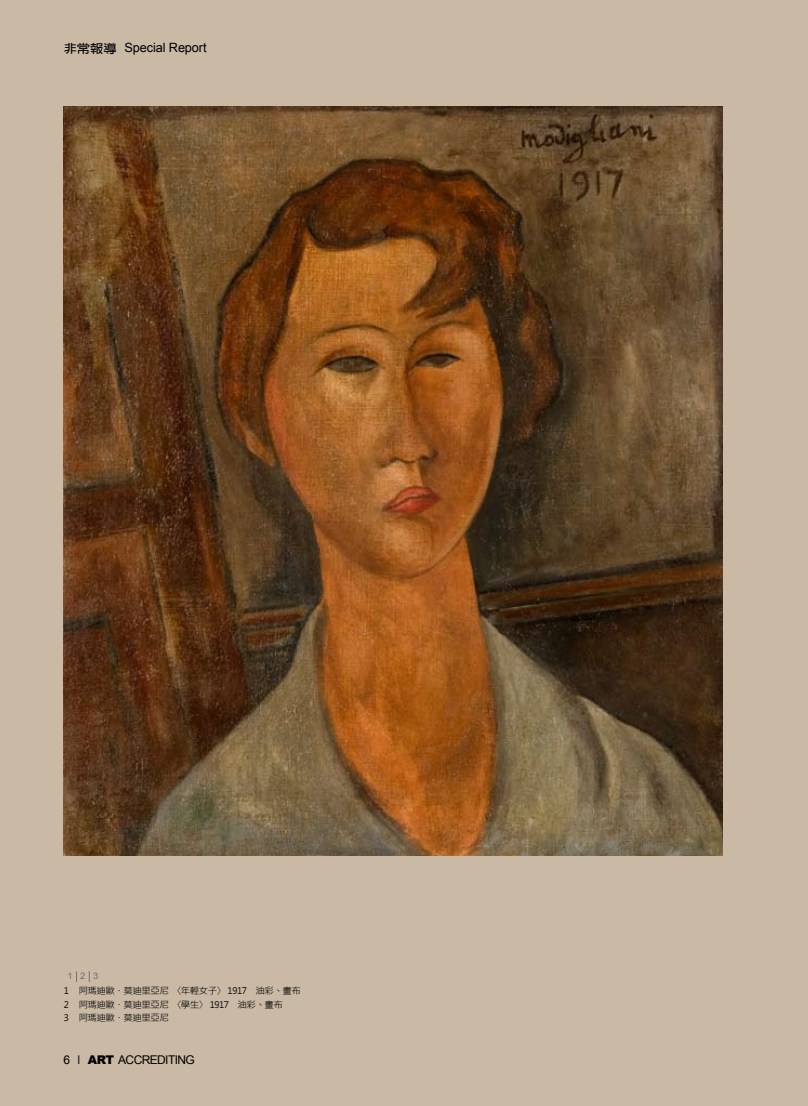
<style>
.page{position:relative;width:808px;height:1106px;background:#c9b9a5}
.page>*{position:absolute;margin:0;border:0;box-sizing:border-box;transform-origin:0 0}
.t1{font:12.75px "Arial";letter-spacing:-.01em;color:#000}
.t2{font:12px "Arial";letter-spacing:-.05em;color:#000}
.t3{font:9px/13.5px "Microsoft Jheng Hei";letter-spacing:-.05em;color:#000}
.t4{font:9px "Arial";color:#727172;scale:1.05 1}
.s1{font-family:"Lin Gothic";font-weight:700;font-size:12px}
.s2{font-family:"Lin Gothic";font-weight:300}
.s3{font-family:"Arial Narrow"}
.s4{font-weight:900}
</style>
<div class="page">
<img style="left:64px;top:106px;width:659px;height:750px">
<h1 class="t1" style="left:64px;top:39px;width:144px"><span class="s1">非常報導</span> Special Report</h1>
<p class="t4" style="left:68px;top:970px;width:31px">123</p>
<p class="t3" style="left:64px;top:984px;width:239px">1 阿瑪迪歐<span class="s2">．</span>莫迪里亞尼<span class="s2">〈</span>年輕女子<span class="s2">〉</span> 1917 油彩<span class="s2">、</span>畫布<br>2 阿瑪迪歐<span class="s2">．</span>莫迪里亞尼<span class="s2">〈</span>學生<span class="s2">〉</span> 1917 油彩<span class="s2">、</span>畫布<br>3 阿瑪迪歐<span class="s2">．</span>莫迪里亞尼</p>
<h2 class="t2" style="left:78px;top:1051px;width:119px"><span class="s3">I</span> <span class="s4">ART</span> ACCREDITING</h2>
</div>
